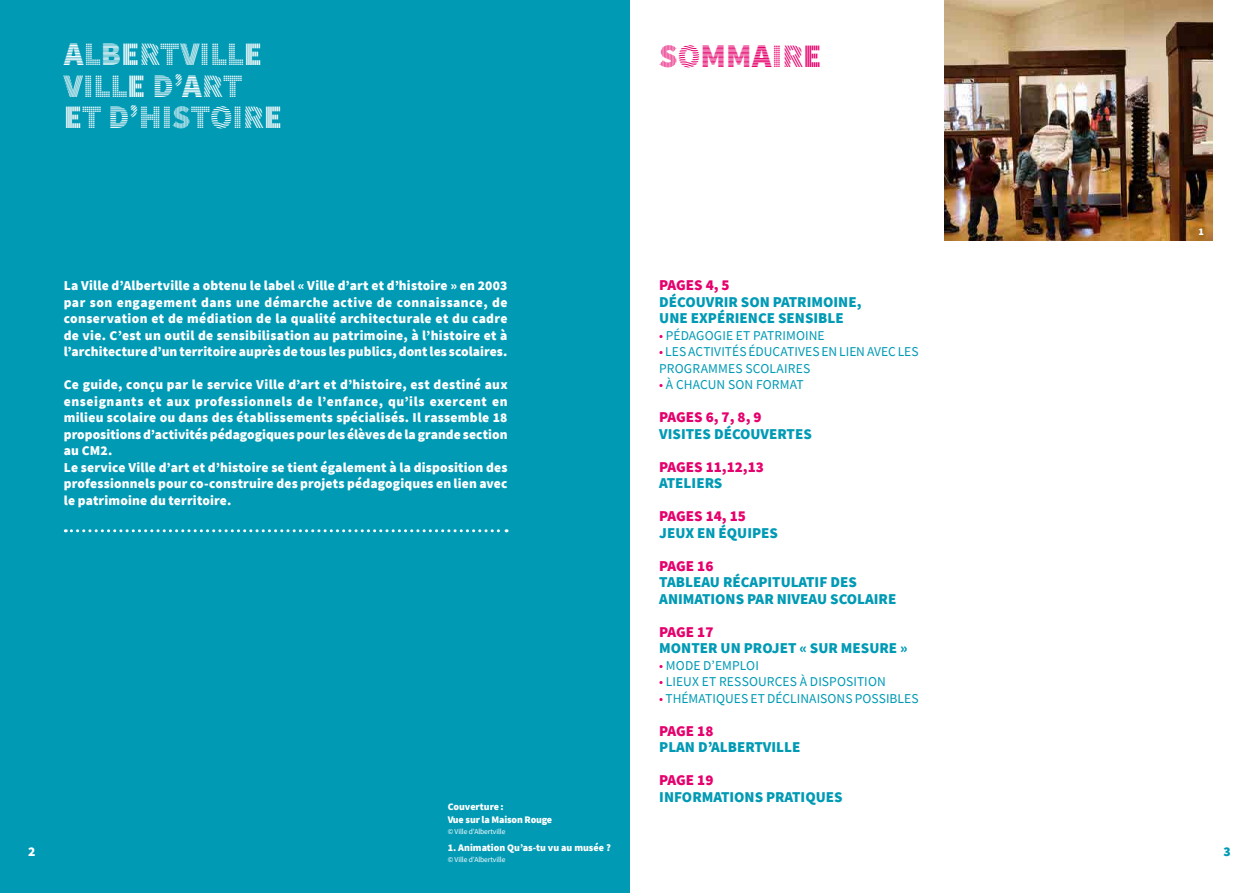
<style>
.page{position:relative;width:1259px;height:893px;background:#fff}
.page>*{position:absolute;margin:0;border:0;box-sizing:border-box;transform-origin:0 0}
.t1{font:900 33px/31.5px "Source Sans Pro DISPLAYV2";color:#fff}
.t2{font:900 33px "Source Sans Pro DISPLAYV2";letter-spacing:.005em;color:#e6006d}
.t3{font:900 15px/16.5px "Source Sans Pro";color:#009ab5}
.t4{font:900 15px "Source Sans Pro";color:#e6006d}
.t5{font:900 13.5px/16.5px "Source Sans Pro";letter-spacing:.015em;color:#fff;text-align:justify}
.t6{font:13.5px/16.5px "Source Sans Pro";letter-spacing:.005em;color:#009ab5}
.t7{font:900 13.5px "Source Sans Pro";color:#009ab5}
.t8{font:900 10.05px/13.5px "Source Sans Pro";color:#fff}
.t9{font:7.5px "Source Sans Pro";letter-spacing:-.01em;color:#fff}
.s1{color:#e6006d}
</style>
<div class="page">
<div style="left:0;top:0;width:629px;height:893px;background:#009ab5"></div>
<svg style="left:65px;top:529px;width:442px;height:3px"></svg>
<img style="left:944px;top:0;width:268px;height:240px">
<h1 class="t1" style="left:64px;top:39px;width:220px">ALBERTVILLE<br>VILLE D’ART<br>ET D’HISTOIRE</h1>
<h1 class="t2" style="left:659px;top:39px;width:164px">SOMMAIRE</h1>
<p class="t5" style="left:64px;top:277px;width:445px">La Ville d’Albertville a obtenu le label « Ville d’art et d’histoire » en 2003 par son engagement dans une démarche active de connaissance, de conservation et de médiation de la qualité architecturale et du cadre de vie. C’est un outil de sensibilisation au patrimoine, à l’histoire et à l’architecture d’un territoire auprès de tous les publics, dont les scolaires.</p>
<p class="t5" style="left:64px;top:376px;width:445px;text-align:left">Ce guide, conçu par le service Ville d’art et d’histoire, est destiné aux enseignants et aux professionnels de l’enfance, qu’ils exercent en milieu scolaire ou dans des établissements spécialisés. Il rassemble 18 propositions d’activités pédagogiques pour les élèves de la grande section au CM2.<br>Le service Ville d’art et d’histoire se tient également à la disposition des professionnels pour co-construire des projets pédagogiques en lien avec le patrimoine du territoire.</p>
<p class="t5" style="left:28px;top:843px;width:9px">2</p>
<p class="t8" style="left:448px;top:799px;width:106px">Couverture:<br>Vue sur la Maison Rouge</p>
<p class="t9" style="left:448px;top:826px;width:59px">© Ville d’Albertville</p>
<p class="t8" style="left:448px;top:841px;width:165px">1. Animation Qu’as-tu vu au musée ?</p>
<p class="t9" style="left:448px;top:854px;width:59px">© Ville d’Albertville</p>
<p class="t4" style="left:659px;top:275px;width:72px">PAGES 4, 5</p>
<p class="t3" style="left:659px;top:293px;width:204px">DÉCOUVRIR SON PATRIMOINE,<br>UNE EXPÉRIENCE SENSIBLE</p>
<p class="t6" style="left:659px;top:327px;width:167px"><span class="s1">•</span> PÉDAGOGIE ET PATRIMOINE</p>
<p class="t6" style="left:659px;top:343px;width:261px"><span class="s1">•</span> LES ACTIVITÉS ÉDUCATIVES EN LIEN AVEC LES<br>PROGRAMMES SCOLAIRES</p>
<p class="t6" style="left:659px;top:376px;width:146px"><span class="s1">•</span> À CHACUN SON FORMAT</p>
<p class="t4" style="left:659px;top:407px;width:104px">PAGES 6, 7, 8, 9</p>
<p class="t3" style="left:659px;top:425px;width:154px">VISITES DÉCOUVERTES</p>
<p class="t4" style="left:659px;top:456px;width:106px">PAGES 11,12,13</p>
<p class="t3" style="left:659px;top:475px;width:65px">ATELIERS</p>
<p class="t4" style="left:659px;top:506px;width:88px">PAGES 14, 15</p>
<p class="t3" style="left:659px;top:524px;width:120px">JEUX EN ÉQUIPES</p>
<p class="t4" style="left:659px;top:555px;width:56px">PAGE 16</p>
<p class="t3" style="left:659px;top:574px;width:239px">TABLEAU RÉCAPITULATIF DES<br>ANIMATIONS PAR NIVEAU SCOLAIRE</p>
<p class="t4" style="left:659px;top:621px;width:56px">PAGE 17</p>
<p class="t3" style="left:659px;top:640px;width:250px">MONTER UN PROJET « SUR MESURE »</p>
<p class="t6" style="left:659px;top:657px;width:101px"><span class="s1">•</span> MODE D’EMPLOI</p>
<p class="t6" style="left:659px;top:673px;width:228px"><span class="s1">•</span> LIEUX ET RESSOURCES À DISPOSITION</p>
<p class="t6" style="left:659px;top:690px;width:261px"><span class="s1">•</span> THÉMATIQUES ET DÉCLINAISONS POSSIBLES</p>
<p class="t4" style="left:659px;top:720px;width:56px">PAGE 18</p>
<p class="t3" style="left:659px;top:739px;width:143px">PLAN D’ALBERTVILLE</p>
<p class="t4" style="left:659px;top:770px;width:56px">PAGE 19</p>
<p class="t3" style="left:659px;top:788px;width:185px">INFORMATIONS PRATIQUES</p>
<p class="t8" style="left:1198px;top:224px;width:7px">1</p>
<p class="t7" style="left:1223px;top:842px;width:9px">3</p>
</div>
